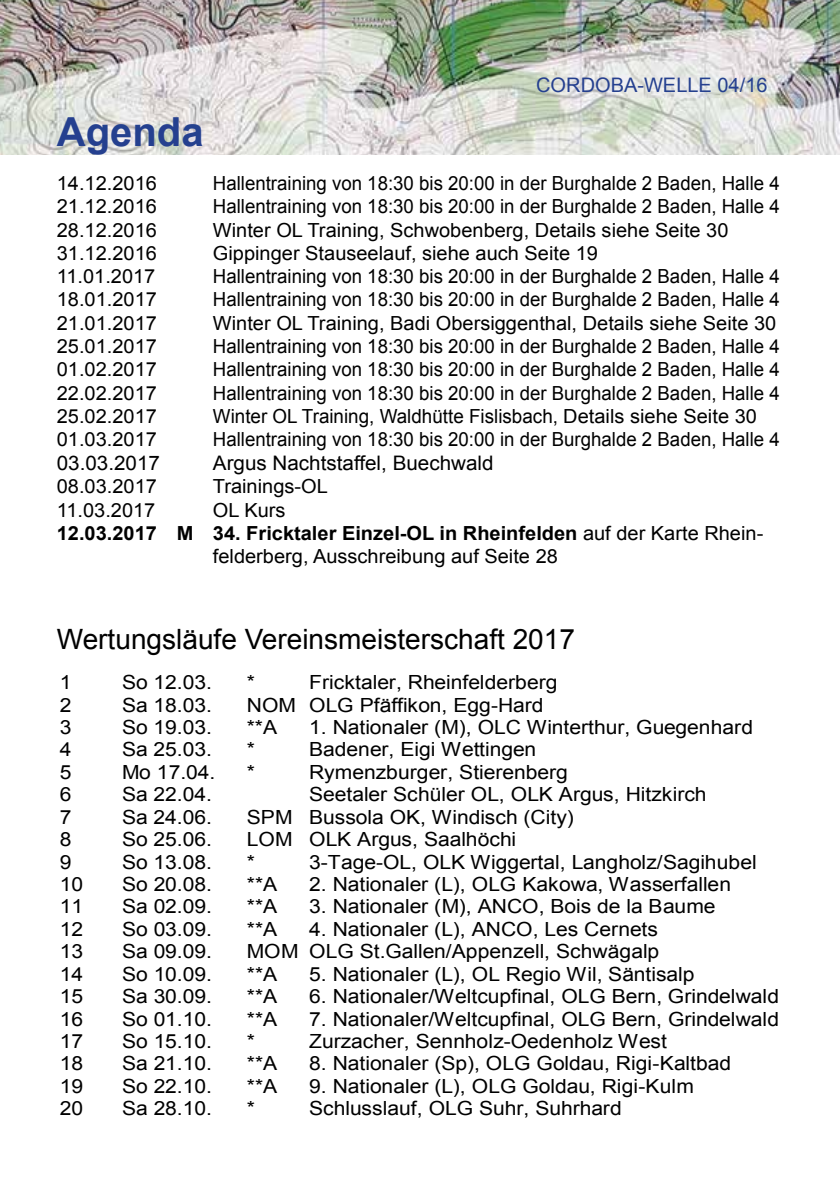
<style>
.page{position:relative;width:840px;height:1191px;background:#fff}
.page>*{position:absolute;margin:0;border:0;box-sizing:border-box;transform-origin:0 0}
.t1{font:700 40px "Arial";color:#25408f}
.t2{font:28px "Arial";color:#000}
.t3{font:20px "Arial";color:#000}
.t4{font:20px "Arial";color:#25408f}
.t5{font:19.4px "Arial";color:#000;scale:1.08 1}
.t6{font:19.4px "Arial";color:#000;scale:.96 1}
.t7{font:19.4px "Arial";color:#000}
.t8{font:700 19.4px "Arial";color:#000}
.s1{font-weight:400}
</style>
<div class="page">
<img style="left:0;top:0;width:839px;height:154px">
<p class="t4" style="left:536px;top:72px;width:233px">CORDOBA-WELLE 04/16</p>
<h1 class="t1" style="left:57px;top:105px;width:148px">Agenda</h1>
<p class="t7" style="left:57px;top:170px;width:102px">14.12.2016</p>
<p class="t6" style="left:213px;top:170px;width:591px">Hallentraining von 18:30 bis 20:00 in der Burghalde 2 Baden, Halle 4</p>
<p class="t7" style="left:57px;top:194px;width:102px">21.12.2016</p>
<p class="t6" style="left:213px;top:194px;width:591px">Hallentraining von 18:30 bis 20:00 in der Burghalde 2 Baden, Halle 4</p>
<p class="t7" style="left:57px;top:217px;width:102px">28.12.2016</p>
<p class="t7" style="left:213px;top:217px;width:517px">Winter OL Training, Schwobenberg, Details siehe Seite 30</p>
<p class="t7" style="left:57px;top:240px;width:102px">31.12.2016</p>
<p class="t7" style="left:213px;top:240px;width:386px">Gippinger Stauseelauf, siehe auch Seite 19</p>
<p class="t7" style="left:57px;top:263px;width:100px">11.01.2017</p>
<p class="t6" style="left:213px;top:263px;width:591px">Hallentraining von 18:30 bis 20:00 in der Burghalde 2 Baden, Halle 4</p>
<p class="t7" style="left:57px;top:287px;width:102px">18.01.2017</p>
<p class="t6" style="left:213px;top:287px;width:591px">Hallentraining von 18:30 bis 20:00 in der Burghalde 2 Baden, Halle 4</p>
<p class="t7" style="left:57px;top:310px;width:102px">21.01.2017</p>
<p class="t7" style="left:213px;top:310px;width:564px">Winter OL Training, Badi Obersiggenthal, Details siehe Seite 30</p>
<p class="t7" style="left:57px;top:333px;width:102px">25.01.2017</p>
<p class="t6" style="left:213px;top:333px;width:591px">Hallentraining von 18:30 bis 20:00 in der Burghalde 2 Baden, Halle 4</p>
<p class="t7" style="left:57px;top:357px;width:102px">01.02.2017</p>
<p class="t6" style="left:213px;top:357px;width:591px">Hallentraining von 18:30 bis 20:00 in der Burghalde 2 Baden, Halle 4</p>
<p class="t7" style="left:57px;top:380px;width:102px">22.02.2017</p>
<p class="t6" style="left:213px;top:380px;width:591px">Hallentraining von 18:30 bis 20:00 in der Burghalde 2 Baden, Halle 4</p>
<p class="t7" style="left:57px;top:403px;width:102px">25.02.2017</p>
<p class="t7" style="left:213px;top:403px;width:545px">Winter OL Training, Waldhütte Fislisbach, Details siehe Seite 30</p>
<p class="t7" style="left:57px;top:426px;width:102px">01.03.2017</p>
<p class="t6" style="left:213px;top:426px;width:591px">Hallentraining von 18:30 bis 20:00 in der Burghalde 2 Baden, Halle 4</p>
<p class="t3" style="left:57px;top:450px;width:105px">03.03.2017</p>
<p class="t3" style="left:213px;top:450px;width:282px">Argus Nachtstaffel, Buechwald</p>
<p class="t7" style="left:57px;top:474px;width:102px">08.03.2017</p>
<p class="t7" style="left:213px;top:474px;width:116px">Trainings-OL</p>
<p class="t7" style="left:57px;top:497px;width:100px">11.03.2017</p>
<p class="t7" style="left:213px;top:497px;width:74px">OL Kurs</p>
<p class="t8" style="left:57px;top:520px;width:707px">12.03.2017 M 34. Fricktaler Einzel-OL in Rheinfelden <span class="s1">auf der Karte Rhein-</span></p>
<p class="t7" style="left:213px;top:544px;width:346px">felderberg, Ausschreibung auf Seite 28</p>
<p class="t5" style="left:60px;top:546px;width:283px">OLG Cordoba Klubmeisterschaft</p>
<h2 class="t2" style="left:57px;top:620px;width:519px">Wertungsläufe Vereinsmeisterschaft 2017</h2>
<p class="t5" style="left:60px;top:669px;width:12px">1</p>
<p class="t5" style="left:122px;top:669px;width:85px">So 12.03.</p>
<p class="t5" style="left:247px;top:669px;width:9px">*</p>
<p class="t5" style="left:309px;top:669px;width:231px">Fricktaler, Rheinfelderberg</p>
<p class="t5" style="left:60px;top:692px;width:12px">2</p>
<p class="t5" style="left:122px;top:692px;width:85px">Sa 18.03.</p>
<p class="t5" style="left:247px;top:692px;width:276px">NOM OLG Pfäffikon, Egg-Hard</p>
<p class="t5" style="left:60px;top:714px;width:12px">3</p>
<p class="t5" style="left:122px;top:714px;width:85px">So 19.03.</p>
<p class="t5" style="left:247px;top:714px;width:29px">**A</p>
<p class="t5" style="left:309px;top:714px;width:412px">1. Nationaler (M), OLC Winterthur, Guegenhard</p>
<p class="t5" style="left:60px;top:737px;width:12px">4</p>
<p class="t5" style="left:122px;top:737px;width:85px">Sa 25.03.</p>
<p class="t5" style="left:247px;top:737px;width:9px">*</p>
<p class="t5" style="left:309px;top:737px;width:212px">Badener, Eigi Wettingen</p>
<p class="t5" style="left:60px;top:759px;width:12px">5</p>
<p class="t5" style="left:122px;top:759px;width:88px">Mo 17.04.</p>
<p class="t5" style="left:247px;top:759px;width:9px">*</p>
<p class="t5" style="left:309px;top:759px;width:241px">Rymenzburger, Stierenberg</p>
<p class="t5" style="left:60px;top:781px;width:12px">6</p>
<p class="t5" style="left:122px;top:781px;width:85px">Sa 22.04.</p>
<p class="t5" style="left:309px;top:781px;width:369px">Seetaler Schüler OL, OLK Argus, Hitzkirch</p>
<p class="t5" style="left:60px;top:804px;width:12px">7</p>
<p class="t5" style="left:122px;top:804px;width:85px">Sa 24.06.</p>
<p class="t5" style="left:247px;top:804px;width:304px">SPM Bussola OK, Windisch (City)</p>
<p class="t5" style="left:60px;top:826px;width:12px">8</p>
<p class="t5" style="left:122px;top:826px;width:85px">So 25.06.</p>
<p class="t5" style="left:247px;top:826px;width:251px">LOM OLK Argus, Saalhöchi</p>
<p class="t5" style="left:60px;top:849px;width:12px">9</p>
<p class="t5" style="left:122px;top:849px;width:85px">So 13.08.</p>
<p class="t5" style="left:247px;top:849px;width:9px">*</p>
<p class="t5" style="left:309px;top:849px;width:415px">3-Tage-OL, OLK Wiggertal, Langholz/Sagihubel</p>
<p class="t5" style="left:60px;top:871px;width:23px">10</p>
<p class="t5" style="left:122px;top:871px;width:85px">So 20.08.</p>
<p class="t5" style="left:247px;top:871px;width:29px">**A</p>
<p class="t5" style="left:309px;top:871px;width:392px">2. Nationaler (L), OLG Kakowa, Wasserfallen</p>
<p class="t5" style="left:60px;top:894px;width:23px">11</p>
<p class="t5" style="left:122px;top:894px;width:85px">Sa 02.09.</p>
<p class="t5" style="left:247px;top:894px;width:29px">**A</p>
<p class="t5" style="left:309px;top:894px;width:377px">3. Nationaler (M), ANCO, Bois de la Baume</p>
<p class="t5" style="left:60px;top:916px;width:23px">12</p>
<p class="t5" style="left:122px;top:916px;width:85px">So 03.09.</p>
<p class="t5" style="left:247px;top:916px;width:29px">**A</p>
<p class="t5" style="left:309px;top:916px;width:324px">4. Nationaler (L), ANCO, Les Cernets</p>
<p class="t5" style="left:60px;top:938px;width:23px">13</p>
<p class="t5" style="left:122px;top:938px;width:85px">Sa 09.09.</p>
<p class="t5" style="left:247px;top:938px;width:383px">MOM OLG St.Gallen/Appenzell, Schwägalp</p>
<p class="t5" style="left:60px;top:961px;width:23px">14</p>
<p class="t5" style="left:122px;top:961px;width:85px">So 10.09.</p>
<p class="t5" style="left:247px;top:961px;width:29px">**A</p>
<p class="t5" style="left:309px;top:961px;width:358px">5. Nationaler (L), OL Regio Wil, Säntisalp</p>
<p class="t5" style="left:60px;top:983px;width:23px">15</p>
<p class="t5" style="left:122px;top:983px;width:85px">Sa 30.09.</p>
<p class="t5" style="left:247px;top:983px;width:29px">**A</p>
<p class="t5" style="left:309px;top:983px;width:436px">6. Nationaler/Weltcupfinal, OLG Bern, Grindelwald</p>
<p class="t5" style="left:60px;top:1006px;width:23px">16</p>
<p class="t5" style="left:122px;top:1006px;width:85px">So 01.10.</p>
<p class="t5" style="left:247px;top:1006px;width:29px">**A</p>
<p class="t5" style="left:309px;top:1006px;width:436px">7. Nationaler/Weltcupfinal, OLG Bern, Grindelwald</p>
<p class="t5" style="left:60px;top:1028px;width:23px">17</p>
<p class="t5" style="left:122px;top:1028px;width:85px">So 15.10.</p>
<p class="t5" style="left:247px;top:1028px;width:9px">*</p>
<p class="t5" style="left:309px;top:1028px;width:332px">Zurzacher, Sennholz-Oedenholz West</p>
<p class="t5" style="left:60px;top:1051px;width:23px">18</p>
<p class="t5" style="left:122px;top:1051px;width:85px">Sa 21.10.</p>
<p class="t5" style="left:247px;top:1051px;width:29px">**A</p>
<p class="t5" style="left:309px;top:1051px;width:392px">8. Nationaler (Sp), OLG Goldau, Rigi-Kaltbad</p>
<p class="t5" style="left:60px;top:1073px;width:23px">19</p>
<p class="t5" style="left:122px;top:1073px;width:85px">So 22.10.</p>
<p class="t5" style="left:247px;top:1073px;width:29px">**A</p>
<p class="t5" style="left:309px;top:1073px;width:357px">9. Nationaler (L), OLG Goldau, Rigi-Kulm</p>
<p class="t5" style="left:60px;top:1095px;width:23px">20</p>
<p class="t5" style="left:122px;top:1095px;width:85px">Sa 28.10.</p>
<p class="t5" style="left:247px;top:1095px;width:9px">*</p>
<p class="t5" style="left:309px;top:1095px;width:291px">Schlusslauf, OLG Suhr, Suhrhard</p>
</div>
